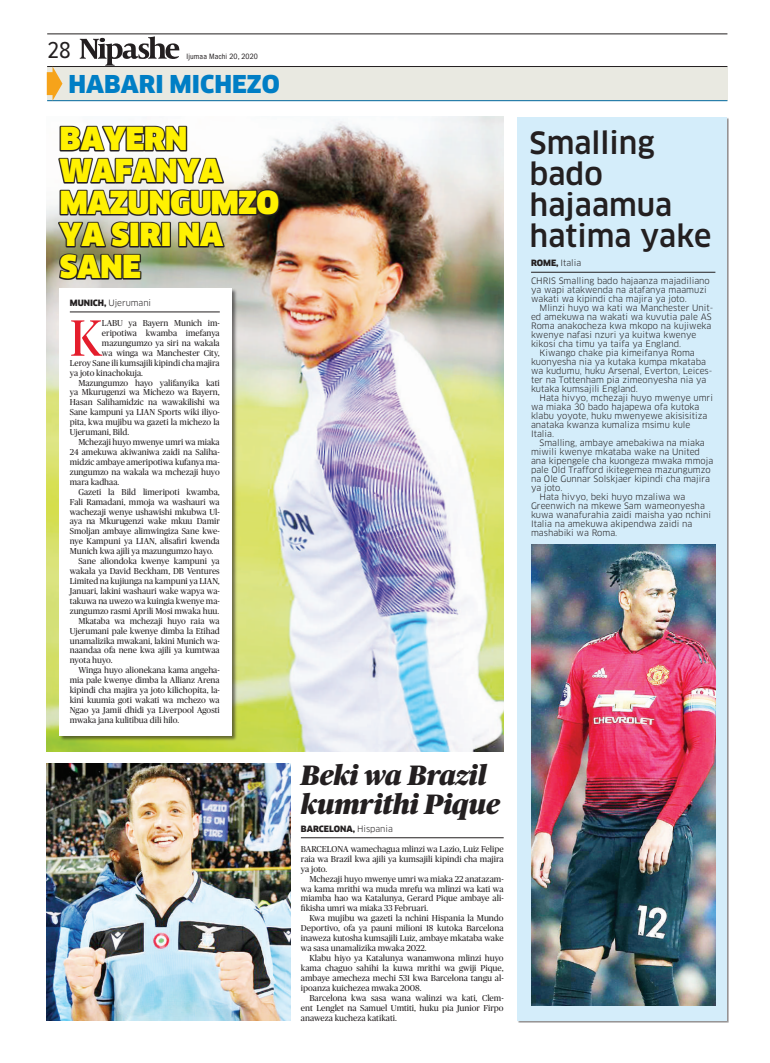
<style>
.page{position:relative;width:770px;height:1063px;background:#fff}
.page>*{position:absolute;margin:0;border:0;box-sizing:border-box;transform-origin:0 0}
.t1{font:51px "Publico";color:#e41d2c}
.t2{font:900 31px/32px "Clan LF";color:#fff101}
.t3{font:500 30px/31px "Clan LF";color:#231f20}
.t4{font:italic 900 28px/29px "Publico";color:#231f20}
.t5{font:900 24px "Clan OSF";color:#007ec5}
.t6{font:24px "Proxima Nova Cond";color:#231f20}
.t7{font:8.6px/9.9px "Publico";color:#231f20;text-align:justify}
.t8{font:8.6px/9px "Clan LF";color:#231f20}
.t9{font:8.5px "Clan";letter-spacing:-.005em;color:#231f20}
.t10{font:900 8.5px "Clan";letter-spacing:-.005em;color:#231f20}
.t11{font:condensed 8px "Franklin Gothic";letter-spacing:.01em;color:#231f20}
.s1{font-weight:900}
.s2{font-weight:400}
</style>
<div class="page">
<img style="left:47px;top:116px;width:456px;height:636px">
<div style="left:517px;top:117px;width:209px;height:904px;background:#d4edfa"></div>
<div style="left:47px;top:67px;width:680px;height:34px;background:#e9e9e1"></div>
<hr style="left:301px;top:838px;width:202px;height:1px;background:#231f20">
<div style="left:60px;top:288px;width:178px;height:454px;background:#231f20;opacity:.6"></div>
<div style="left:60px;top:289px;width:172px;height:447px;background:#fff"></div>
<hr style="left:47px;top:34px;width:680px;height:1px;background:#231f20">
<hr style="left:47px;top:66px;width:680px;height:1px;background:#231f20">
<hr style="left:47px;top:100px;width:680px;height:1px;background:#00689e">
<svg style="left:80px;top:36px;width:99px;height:30px"></svg>
<svg style="left:47px;top:66px;width:15px;height:35px"></svg>
<hr style="left:531px;top:272px;width:184px;height:1px;background:#231f20">
<hr style="left:70px;top:312px;width:150px;height:1px;background:#231f20">
<img style="left:47px;top:763px;width:243px;height:258px">
<img style="left:58px;top:126px;width:222px;height:154px">
<img style="left:531px;top:544px;width:184px;height:461px">
<h3 class="t6" style="left:47px;top:39px;width:25px">28</h3>
<p class="t11" style="left:187px;top:52px;width:73px">Ijumaa Machi 20, 2020</p>
<h3 class="t5" style="left:68px;top:70px;width:213px">HABARI MICHEZO</h3>
<h2 class="t2" style="left:60px;top:123px;width:221px">BAYERN<br>WAFANYA<br>MAZUNGUMZO<br>YA SIRI NA<br>SANE</h2>
<p class="t9" style="left:70px;top:298px;width:83px"><span class="s1">MUNICH,</span> Ujerumani</p>
<h1 class="t1" style="left:70px;top:310px;width:34px">K</h1>
<p class="t7" style="left:102px;top:318px;width:119px">LABU ya Bayern Munich im-</p>
<p class="t7" style="left:102px;top:328px;width:119px">eripotiwa kwamba imefanya</p>
<p class="t7" style="left:102px;top:338px;width:119px">mazungumzo ya siri na wakala</p>
<p class="t7" style="left:102px;top:348px;width:119px">wa winga wa Manchester City,</p>
<p class="t7" style="left:70px;top:358px;width:151px">Leroy Sane ili kumsajili kipindi cha majira</p>
<p class="t7" style="left:70px;top:368px;width:75px">ya joto kinachokuja.</p>
<p class="t7" style="left:78px;top:378px;width:143px">Mazungumzo hayo yalifanyika kati</p>
<p class="t7" style="left:70px;top:388px;width:151px">ya Mkurugenzi wa Michezo wa Bayern,</p>
<p class="t7" style="left:70px;top:397px;width:151px">Hasan Salihamidzic na wawakilishi wa</p>
<p class="t7" style="left:70px;top:407px;width:151px">Sane kampuni ya LIAN Sports wiki iliyo-</p>
<p class="t7" style="left:70px;top:417px;width:151px">pita, kwa mujibu wa gazeti la michezo la</p>
<p class="t7" style="left:70px;top:427px;width:61px">Ujerumani, Bild.</p>
<p class="t7" style="left:78px;top:437px;width:143px">Mchezaji huyo mwenye umri wa miaka</p>
<p class="t7" style="left:70px;top:447px;width:151px">24 amekuwa akiwaniwa zaidi na Saliha-</p>
<p class="t7" style="left:70px;top:457px;width:151px">midzic ambaye ameripotiwa kufanya ma-</p>
<p class="t7" style="left:70px;top:467px;width:151px">zungumzo na wakala wa mchezaji huyo</p>
<p class="t7" style="left:70px;top:477px;width:51px">mara kadhaa.</p>
<p class="t7" style="left:78px;top:487px;width:143px">Gazeti la Bild limeripoti kwamba,</p>
<p class="t7" style="left:70px;top:497px;width:151px">Fali Ramadani, mmoja wa washauri wa</p>
<p class="t7" style="left:70px;top:507px;width:151px">wachezaji wenye ushawishi mkubwa Ul-</p>
<p class="t7" style="left:70px;top:517px;width:151px">aya na Mkurugenzi wake mkuu Damir</p>
<p class="t7" style="left:70px;top:526px;width:151px">Smoljan ambaye alimwingiza Sane kwe-</p>
<p class="t7" style="left:70px;top:536px;width:151px">nye Kampuni ya LIAN, alisafiri kwenda</p>
<p class="t7" style="left:70px;top:546px;width:145px">Munich kwa ajili ya mazungumzo hayo.</p>
<p class="t7" style="left:78px;top:556px;width:143px">Sane aliondoka kwenye kampuni ya</p>
<p class="t7" style="left:70px;top:566px;width:151px">wakala ya David Beckham, DB Ventures</p>
<p class="t7" style="left:70px;top:576px;width:151px">Limited na kujiunga na kampuni ya LIAN,</p>
<p class="t7" style="left:70px;top:586px;width:151px">Januari, lakini washauri wake wapya wa-</p>
<p class="t7" style="left:70px;top:596px;width:151px">takuwa na uwezo wa kuingia kwenye ma-</p>
<p class="t7" style="left:70px;top:606px;width:151px">zungumzo rasmi Aprili Mosi mwaka huu.</p>
<p class="t7" style="left:78px;top:616px;width:143px">Mkataba wa mchezaji huyo raia wa</p>
<p class="t7" style="left:70px;top:626px;width:151px">Ujerumani pale kwenye dimba la Etihad</p>
<p class="t7" style="left:70px;top:636px;width:151px">unamalizika mwakani, lakini Munich wa-</p>
<p class="t7" style="left:70px;top:646px;width:151px">naandaa ofa nene kwa ajili ya kumtwaa</p>
<p class="t7" style="left:70px;top:655px;width:44px">nyota huyo.</p>
<p class="t7" style="left:78px;top:665px;width:143px">Winga huyo alionekana kama angeha-</p>
<p class="t7" style="left:70px;top:675px;width:151px">mia pale kwenye dimba la Allianz Arena</p>
<p class="t7" style="left:70px;top:685px;width:151px">kipindi cha majira ya joto kilichopita, la-</p>
<p class="t7" style="left:70px;top:695px;width:151px">kini kuumia goti wakati wa mchezo wa</p>
<p class="t7" style="left:70px;top:705px;width:151px">Ngao ya Jamii dhidi ya Liverpool Agosti</p>
<p class="t7" style="left:70px;top:715px;width:111px">mwaka jana kulitibua dili hilo.</p>
<h3 class="t4" style="left:301px;top:761px;width:201px">Beki wa Brazil kumrithi Pique</h3>
<p class="t10" style="left:301px;top:824px;width:93px">BARCELONA, <span class="s2">Hispania</span></p>
<p class="t7" style="left:301px;top:844px;width:204px">BARCELONA wamechagua mlinzi wa Lazio, Luiz Felipe raia wa Brazil kwa ajili ya kumsajili kipindi cha majira ya joto.</p>
<p class="t7" style="left:301px;top:874px;width:204px;text-indent:8px">Mchezaji huyo mwenye umri wa miaka 22 anatazam&shy;wa kama mrithi wa muda mrefu wa mlinzi wa kati wa miamba hao wa Katalunya, Gerard Pique ambaye ali&shy;fikisha umri wa miaka 33 Februari.</p>
<p class="t7" style="left:301px;top:913px;width:204px;text-indent:8px">Kwa mujibu wa gazeti la nchini Hispania la Mundo Deportivo, ofa ya pauni milioni 18 kutoka Barcelona inaweza kutosha kumsajili Luiz, ambaye mkataba wake wa sasa unamalizika mwaka 2022.</p>
<p class="t7" style="left:301px;top:953px;width:204px;text-indent:8px">Klabu hiyo ya Katalunya wanamwona mlinzi huyo kama chaguo sahihi la kuwa mrithi wa gwiji Pique, ambaye amecheza mechi 531 kwa Barcelona tangu al&shy;ipoanza kuichezea mwaka 2008.</p>
<p class="t7" style="left:301px;top:993px;width:204px;text-indent:8px">Barcelona kwa sasa wana walinzi wa kati, Clem&shy;ent Lenglet na Samuel Umtiti, huku pia Junior Firpo anaweza kucheza katikati.</p>
<h3 class="t3" style="left:529px;top:127px;width:183px">Smalling bado hajaamua hatima yake</h3>
<p class="t9" style="left:531px;top:259px;width:52px"><span class="s1">ROME,</span> Italia</p>
<p class="t8" style="left:531px;top:276px;width:180px">CHRIS Smalling bado hajaanza majadiliano ya wapi atakwenda na atafanya maamuzi wakati wa kipindi cha majira ya joto.</p>
<p class="t8" style="left:539px;top:303px;width:175px">Mlinzi huyo wa kati wa Manchester Unit-</p>
<p class="t8" style="left:531px;top:312px;width:182px">ed amekuwa na wakati wa kuvutia pale AS</p>
<p class="t8" style="left:531px;top:321px;width:182px">Roma anakocheza kwa mkopo na kujiweka</p>
<p class="t8" style="left:531px;top:330px;width:167px">kwenye nafasi nzuri ya kuitwa kwenye</p>
<p class="t8" style="left:531px;top:339px;width:152px">kikosi cha timu ya taifa ya England.</p>
<p class="t8" style="left:539px;top:348px;width:157px">Kiwango chake pia kimeifanya Roma</p>
<p class="t8" style="left:531px;top:357px;width:176px">kuonyesha nia ya kutaka kumpa mkataba</p>
<p class="t8" style="left:531px;top:366px;width:183px">wa kudumu, huku Arsenal, Everton, Leices-</p>
<p class="t8" style="left:531px;top:375px;width:177px">ter na Tottenham pia zimeonyesha nia ya</p>
<p class="t8" style="left:531px;top:384px;width:108px">kutaka kumsajili England.</p>
<p class="t8" style="left:539px;top:393px;width:175px">Hata hivyo, mchezaji huyo mwenye umri</p>
<p class="t8" style="left:531px;top:402px;width:170px">wa miaka 30 bado hajapewa ofa kutoka</p>
<p class="t8" style="left:531px;top:411px;width:178px">klabu yoyote, huku mwenyewe akisisitiza</p>
<p class="t8" style="left:531px;top:420px;width:161px">anataka kwanza kumaliza msimu kule</p>
<p class="t8" style="left:531px;top:429px;width:25px">Italia.</p>
<p class="t8" style="left:539px;top:438px;width:167px">Smalling, ambaye amebakiwa na miaka</p>
<p class="t8" style="left:531px;top:447px;width:170px">miwili kwenye mkataba wake na United</p>
<p class="t8" style="left:531px;top:456px;width:184px">ana kipengele cha kuongeza mwaka mmoja</p>
<p class="t8" style="left:531px;top:465px;width:181px">pale Old Trafford ikitegemea mazungumzo</p>
<p class="t8" style="left:531px;top:474px;width:180px">na Ole Gunnar Solskjaer kipindi cha majira</p>
<p class="t8" style="left:531px;top:483px;width:33px">ya joto.</p>
<p class="t8" style="left:539px;top:492px;width:147px">Hata hivyo, beki huyo mzaliwa wa</p>
<p class="t8" style="left:531px;top:501px;width:175px">Greenwich na mkewe Sam wameonyesha</p>
<p class="t8" style="left:531px;top:510px;width:182px">kuwa wanafurahia zaidi maisha yao nchini</p>
<p class="t8" style="left:531px;top:519px;width:163px">Italia na amekuwa akipendwa zaidi na</p>
<p class="t8" style="left:531px;top:528px;width:88px">mashabiki wa Roma.</p>
</div>
